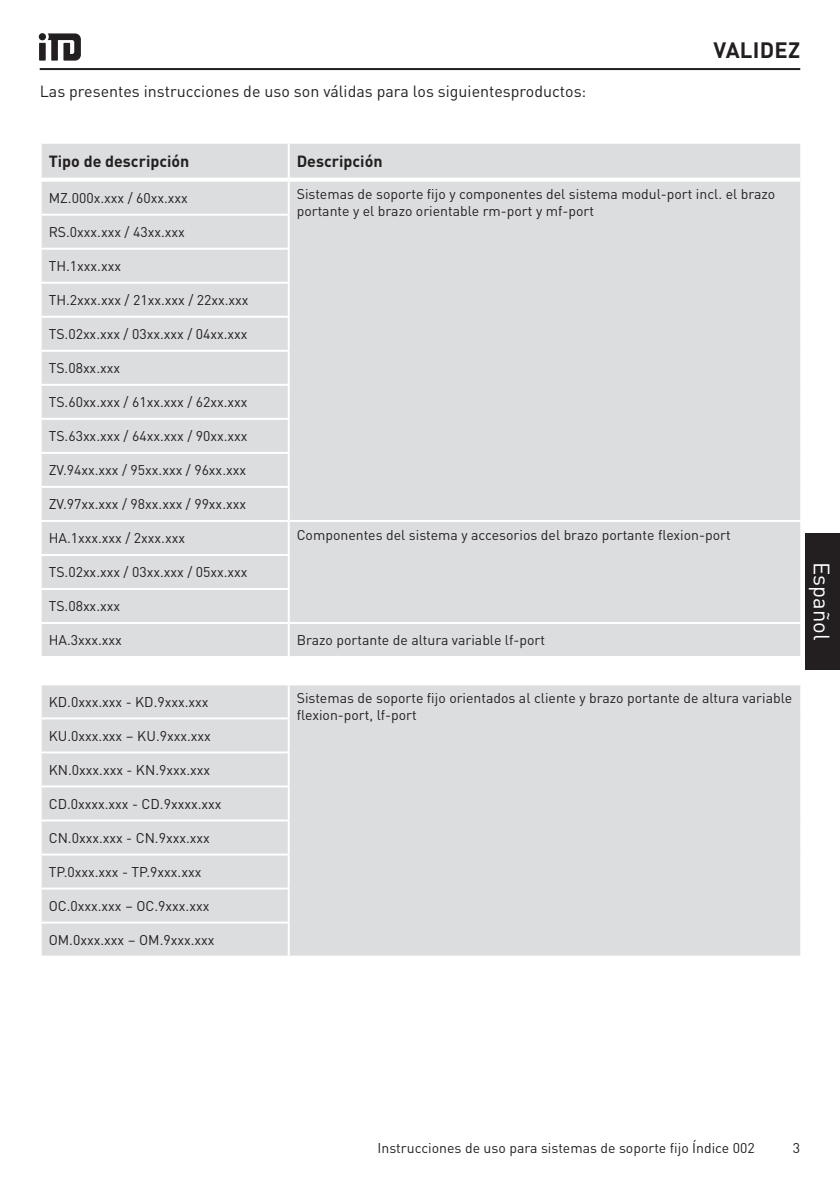
<style>
.page{position:relative;width:840px;height:1191px;background:#fff}
.page>*{position:absolute;margin:0;border:0;box-sizing:border-box;transform-origin:0 0}
.t1{font:22px "DINOT";color:#fff}
.t2{font:700 22px "DINOT";letter-spacing:.01em;color:#231f20}
.t3{font:16px "DINOT";color:#231f20}
.t4{font:700 16px "DINOT";color:#231f20}
.t5{font:14px/16.8px "DINOT";color:#231f20}
.t6{font:14px "DIN Pro";color:#231f20}
</style>
<div class="page">
<hr style="left:40px;top:68px;width:759px;height:2px;background:#231f20">
<div style="left:805px;top:533px;width:34px;height:136px;background:#231f20"></div>
<svg style="left:39px;top:33px;width:42px;height:28px"></svg>
<div style="left:42px;top:144px;width:757px;height:512px;background:#dcdddf"></div>
<hr style="left:288px;top:520px;width:513px;height:2px;background:#fff">
<hr style="left:288px;top:622px;width:513px;height:2px;background:#fff">
<hr style="left:287px;top:144px;width:2px;height:34px;background:#fff">
<svg style="left:42px;top:178px;width:246px;height:4px"></svg>
<svg style="left:288px;top:178px;width:511px;height:4px"></svg>
<hr style="left:287px;top:182px;width:2px;height:32px;background:#fff">
<hr style="left:40px;top:214px;width:249px;height:2px;background:#fff">
<hr style="left:287px;top:216px;width:2px;height:32px;background:#fff">
<hr style="left:40px;top:248px;width:249px;height:2px;background:#fff">
<hr style="left:287px;top:250px;width:2px;height:32px;background:#fff">
<hr style="left:40px;top:282px;width:249px;height:2px;background:#fff">
<hr style="left:287px;top:284px;width:2px;height:32px;background:#fff">
<hr style="left:40px;top:316px;width:249px;height:2px;background:#fff">
<hr style="left:287px;top:318px;width:2px;height:32px;background:#fff">
<hr style="left:40px;top:350px;width:249px;height:2px;background:#fff">
<hr style="left:287px;top:352px;width:2px;height:32px;background:#fff">
<hr style="left:40px;top:384px;width:249px;height:2px;background:#fff">
<hr style="left:287px;top:386px;width:2px;height:32px;background:#fff">
<hr style="left:40px;top:418px;width:249px;height:2px;background:#fff">
<hr style="left:287px;top:420px;width:2px;height:32px;background:#fff">
<hr style="left:40px;top:452px;width:249px;height:2px;background:#fff">
<hr style="left:287px;top:454px;width:2px;height:32px;background:#fff">
<hr style="left:40px;top:486px;width:249px;height:2px;background:#fff">
<hr style="left:287px;top:488px;width:2px;height:32px;background:#fff">
<hr style="left:40px;top:520px;width:248px;height:2px;background:#fff">
<hr style="left:287px;top:522px;width:2px;height:32px;background:#fff">
<hr style="left:40px;top:554px;width:249px;height:2px;background:#fff">
<hr style="left:287px;top:556px;width:2px;height:32px;background:#fff">
<hr style="left:40px;top:588px;width:249px;height:2px;background:#fff">
<hr style="left:287px;top:590px;width:2px;height:32px;background:#fff">
<hr style="left:40px;top:622px;width:248px;height:2px;background:#fff">
<hr style="left:287px;top:624px;width:2px;height:32px;background:#fff">
<div style="left:42px;top:685px;width:757px;height:270px;background:#dcdddf"></div>
<hr style="left:287px;top:685px;width:2px;height:32px;background:#fff">
<hr style="left:40px;top:717px;width:249px;height:2px;background:#fff">
<hr style="left:287px;top:719px;width:2px;height:32px;background:#fff">
<hr style="left:40px;top:751px;width:249px;height:2px;background:#fff">
<hr style="left:287px;top:753px;width:2px;height:32px;background:#fff">
<hr style="left:40px;top:785px;width:249px;height:2px;background:#fff">
<hr style="left:287px;top:787px;width:2px;height:32px;background:#fff">
<hr style="left:40px;top:819px;width:249px;height:2px;background:#fff">
<hr style="left:287px;top:821px;width:2px;height:32px;background:#fff">
<hr style="left:40px;top:853px;width:249px;height:2px;background:#fff">
<hr style="left:287px;top:855px;width:2px;height:32px;background:#fff">
<hr style="left:40px;top:887px;width:249px;height:2px;background:#fff">
<hr style="left:287px;top:889px;width:2px;height:32px;background:#fff">
<hr style="left:40px;top:921px;width:249px;height:2px;background:#fff">
<hr style="left:287px;top:923px;width:2px;height:32px;background:#fff">
<p class="t3" style="left:40px;top:79px;width:548px">Las presentes instrucciones de uso son válidas para los siguientesproductos:</p>
<h1 class="t2" style="left:713px;top:33px;width:88px">VALIDEZ</h1>
<p class="t4" style="left:49px;top:149px;width:142px">Tipo de descripción</p>
<p class="t4" style="left:296px;top:149px;width:87px">Descripción</p>
<p class="t5" style="left:49px;top:188px;width:141px">MZ.000x.xxx / 60xx.xxx</p>
<p class="t5" style="left:296px;top:185px;width:480px">Sistemas de soporte fijo y componentes del sistema modul-port incl. el brazo portante y el brazo orientable rm-port y mf-port</p>
<p class="t5" style="left:49px;top:222px;width:137px">RS.0xxx.xxx / 43xx.xxx</p>
<p class="t5" style="left:49px;top:256px;width:74px">TH.1xxx.xxx</p>
<p class="t5" style="left:49px;top:290px;width:201px">TH.2xxx.xxx / 21xx.xxx / 22xx.xxx</p>
<p class="t5" style="left:49px;top:324px;width:200px">TS.02xx.xxx / 03xx.xxx / 04xx.xxx</p>
<p class="t5" style="left:49px;top:358px;width:73px">TS.08xx.xxx</p>
<p class="t5" style="left:49px;top:392px;width:200px">TS.60xx.xxx / 61xx.xxx / 62xx.xxx</p>
<p class="t5" style="left:49px;top:426px;width:200px">TS.63xx.xxx / 64xx.xxx / 90xx.xxx</p>
<p class="t5" style="left:49px;top:460px;width:199px">ZV.94xx.xxx / 95xx.xxx / 96xx.xxx</p>
<p class="t5" style="left:49px;top:494px;width:199px">ZV.97xx.xxx / 98xx.xxx / 99xx.xxx</p>
<p class="t5" style="left:49px;top:528px;width:138px">HA.1xxx.xxx / 2xxx.xxx</p>
<p class="t5" style="left:296px;top:525px;width:435px">Componentes del sistema y accesorios del brazo portante flexion-port</p>
<p class="t5" style="left:49px;top:563px;width:200px">TS.02xx.xxx / 03xx.xxx / 05xx.xxx</p>
<p class="t5" style="left:49px;top:597px;width:73px">TS.08xx.xxx</p>
<p class="t5" style="left:49px;top:631px;width:75px">HA.3xxx.xxx</p>
<p class="t5" style="left:296px;top:631px;width:250px">Brazo portante de altura variable lf-port</p>
<p class="t5" style="left:49px;top:692px;width:161px">KD.0xxx.xxx - KD.9xxx.xxx</p>
<p class="t5" style="left:296px;top:688px;width:496px">Sistemas de soporte fijo orientados al cliente y brazo portante de altura variable flexion-port, lf-port</p>
<p class="t5" style="left:49px;top:726px;width:164px">KU.0xxx.xxx – KU.9xxx.xxx</p>
<p class="t5" style="left:49px;top:760px;width:163px">KN.0xxx.xxx - KN.9xxx.xxx</p>
<p class="t5" style="left:49px;top:794px;width:174px">CD.0xxxx.xxx - CD.9xxxx.xxx</p>
<p class="t5" style="left:49px;top:828px;width:162px">CN.0xxx.xxx - CN.9xxx.xxx</p>
<p class="t5" style="left:49px;top:862px;width:154px">TP.0xxx.xxx - TP.9xxx.xxx</p>
<p class="t5" style="left:49px;top:896px;width:162px">OC.0xxx.xxx – OC.9xxx.xxx</p>
<p class="t5" style="left:49px;top:930px;width:167px">OM.0xxx.xxx – OM.9xxx.xxx</p>
<h1 class="t1" style="left:838px;top:562px;width:80px;rotate:90deg">Español</h1>
<p class="t5" style="left:377px;top:1138px;width:378px">Instrucciones de uso para sistemas de soporte fijo Índice 002</p>
<p class="t6" style="left:792px;top:1137px;width:9px">3</p>
</div>
